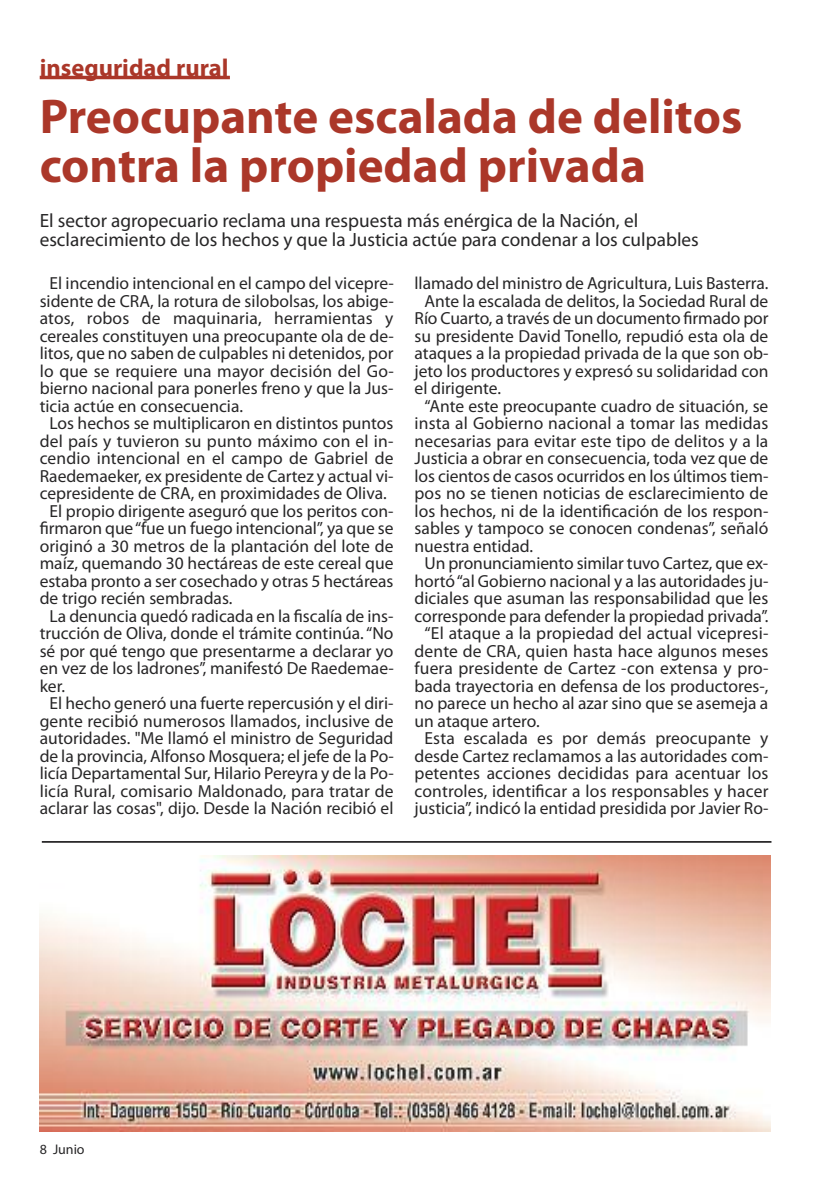
<style>
.page{position:relative;width:819px;height:1191px;background:#fff}
.page>*{position:absolute;margin:0;border:0;box-sizing:border-box;transform-origin:0 0}
.t1{font:700 49px/49px "Myriad Pro";color:#ab3729}
.t2{font:700 24.5px "Myriad Pro";color:#ab3729}
.t3{font:19.25px/19.2px "Myriad Pro";color:#272627}
.t4{font:17.5px "Myriad Pro";color:#272627}
.t5{font:14px "Myriad Pro";color:#272627}
</style>
<div class="page">
<hr style="left:40px;top:76px;width:190px;height:3px;background:#ab3729">
<hr style="left:42px;top:841px;width:729px;height:1px;background:#272627">
<img style="left:40px;top:855px;width:730px;height:276px">
<h2 class="t2" style="left:40px;top:59px;width:190px">inseguridad rural</h2>
<h1 class="t1" style="left:40px;top:96px;width:704px">Preocupante escalada de delitos contra la propiedad privada</h1>
<p class="t3" style="left:40px;top:212px;width:660px">El sector agropecuario reclama una respuesta más enérgica de la Nación, el esclarecimiento de los hechos y que la Justicia actúe para condenar a los culpables</p>
<p class="t4" style="left:50px;top:276px;width:346px">El incendio intencional en el campo del vicepre-</p>
<p class="t4" style="left:40px;top:294px;width:356px">sidente de CRA, la rotura de silobolsas, los abige-</p>
<p class="t4" style="left:40px;top:311px;width:355px">atos, robos de maquinaria, herramientas y</p>
<p class="t4" style="left:40px;top:329px;width:356px">cereales constituyen una preocupante ola de de-</p>
<p class="t4" style="left:40px;top:346px;width:355px">litos, que no saben de culpables ni detenidos, por</p>
<p class="t4" style="left:40px;top:364px;width:355px">lo que se requiere una mayor decisión del Go-</p>
<p class="t4" style="left:40px;top:381px;width:355px">bierno nacional para ponerles freno y que la Jus-</p>
<p class="t4" style="left:40px;top:399px;width:205px">ticia actúe en consecuencia.</p>
<p class="t4" style="left:50px;top:416px;width:345px">Los hechos se multiplicaron en distintos puntos</p>
<p class="t4" style="left:40px;top:434px;width:355px">del país y tuvieron su punto máximo con el in-</p>
<p class="t4" style="left:40px;top:451px;width:355px">cendio intencional en el campo de Gabriel de</p>
<p class="t4" style="left:40px;top:469px;width:355px">Raedemaeker, ex presidente de Cartez y actual vi-</p>
<p class="t4" style="left:40px;top:486px;width:348px">cepresidente de CRA, en proximidades de Oliva.</p>
<p class="t4" style="left:50px;top:504px;width:345px">El propio dirigente aseguró que los peritos con-</p>
<p class="t4" style="left:40px;top:521px;width:355px">firmaron que“fue un fuego intencional”, ya que se</p>
<p class="t4" style="left:40px;top:539px;width:355px">originó a 30 metros de la plantación del lote de</p>
<p class="t4" style="left:40px;top:556px;width:355px">maíz, quemando 30 hectáreas de este cereal que</p>
<p class="t4" style="left:40px;top:574px;width:355px">estaba pronto a ser cosechado y otras 5 hectáreas</p>
<p class="t4" style="left:40px;top:591px;width:194px">de trigo recién sembradas.</p>
<p class="t4" style="left:50px;top:609px;width:345px">La denuncia quedó radicada en la fiscalía de ins-</p>
<p class="t4" style="left:40px;top:626px;width:355px">trucción de Oliva, donde el trámite continúa.“No</p>
<p class="t4" style="left:40px;top:644px;width:355px">sé por qué tengo que presentarme a declarar yo</p>
<p class="t4" style="left:40px;top:661px;width:356px">en vez de los ladrones”, manifestó De Raedemae-</p>
<p class="t4" style="left:40px;top:679px;width:27px">ker.</p>
<p class="t4" style="left:50px;top:696px;width:345px">El hecho generó una fuerte repercusión y el diri-</p>
<p class="t4" style="left:40px;top:714px;width:355px">gente recibió numerosos llamados, inclusive de</p>
<p class="t4" style="left:40px;top:731px;width:355px">autoridades. "Me llamó el ministro de Seguridad</p>
<p class="t4" style="left:40px;top:749px;width:355px">de la provincia, Alfonso Mosquera; el jefe de la Po-</p>
<p class="t4" style="left:40px;top:766px;width:355px">licía Departamental Sur, Hilario Pereyra y de la Po-</p>
<p class="t4" style="left:40px;top:784px;width:355px">licía Rural, comisario Maldonado, para tratar de</p>
<p class="t4" style="left:40px;top:801px;width:355px">aclarar las cosas", dijo. Desde la Nación recibió el</p>
<p class="t4" style="left:414px;top:276px;width:355px">llamado del ministro de Agricultura, Luis Basterra.</p>
<p class="t4" style="left:424px;top:294px;width:345px">Ante la escalada de delitos, la Sociedad Rural de</p>
<p class="t4" style="left:414px;top:311px;width:355px">Río Cuarto, a través de un documento firmado por</p>
<p class="t4" style="left:414px;top:329px;width:355px">su presidente David Tonello, repudió esta ola de</p>
<p class="t4" style="left:414px;top:346px;width:355px">ataques a la propiedad privada de la que son ob-</p>
<p class="t4" style="left:414px;top:364px;width:355px">jeto los productores y expresó su solidaridad con</p>
<p class="t4" style="left:414px;top:381px;width:88px">el dirigente.</p>
<p class="t4" style="left:424px;top:399px;width:345px">“Ante este preocupante cuadro de situación, se</p>
<p class="t4" style="left:414px;top:416px;width:355px">insta al Gobierno nacional a tomar las medidas</p>
<p class="t4" style="left:414px;top:434px;width:355px">necesarias para evitar este tipo de delitos y a la</p>
<p class="t4" style="left:414px;top:451px;width:355px">Justicia a obrar en consecuencia, toda vez que de</p>
<p class="t4" style="left:414px;top:469px;width:355px">los cientos de casos ocurridos en los últimos tiem-</p>
<p class="t4" style="left:414px;top:486px;width:355px">pos no se tienen noticias de esclarecimiento de</p>
<p class="t4" style="left:414px;top:504px;width:355px">los hechos, ni de la identificación de los respon-</p>
<p class="t4" style="left:414px;top:521px;width:355px">sables y tampoco se conocen condenas”, señaló</p>
<p class="t4" style="left:414px;top:539px;width:120px">nuestra entidad.</p>
<p class="t4" style="left:424px;top:556px;width:345px">Un pronunciamiento similar tuvo Cartez, que ex-</p>
<p class="t4" style="left:414px;top:574px;width:355px">hortó“al Gobierno nacional y a las autoridades ju-</p>
<p class="t4" style="left:414px;top:591px;width:355px">diciales que asuman las responsabilidad que les</p>
<p class="t4" style="left:414px;top:609px;width:355px">corresponde para defender la propiedad privada”.</p>
<p class="t4" style="left:424px;top:626px;width:345px">“El ataque a la propiedad del actual vicepresi-</p>
<p class="t4" style="left:414px;top:644px;width:355px">dente de CRA, quien hasta hace algunos meses</p>
<p class="t4" style="left:414px;top:661px;width:355px">fuera presidente de Cartez -con extensa y pro-</p>
<p class="t4" style="left:414px;top:679px;width:355px">bada trayectoria en defensa de los productores-,</p>
<p class="t4" style="left:414px;top:696px;width:355px">no parece un hecho al azar sino que se asemeja a</p>
<p class="t4" style="left:414px;top:714px;width:127px">un ataque artero.</p>
<p class="t4" style="left:424px;top:731px;width:345px">Esta escalada es por demás preocupante y</p>
<p class="t4" style="left:414px;top:749px;width:355px">desde Cartez reclamamos a las autoridades com-</p>
<p class="t4" style="left:414px;top:766px;width:355px">petentes acciones decididas para acentuar los</p>
<p class="t4" style="left:414px;top:784px;width:355px">controles, identificar a los responsables y hacer</p>
<p class="t4" style="left:414px;top:801px;width:355px">justicia”, indicó la entidad presidida por Javier Ro-</p>
<p class="t5" style="left:40px;top:1143px;width:46px">8 Junio</p>
</div>
